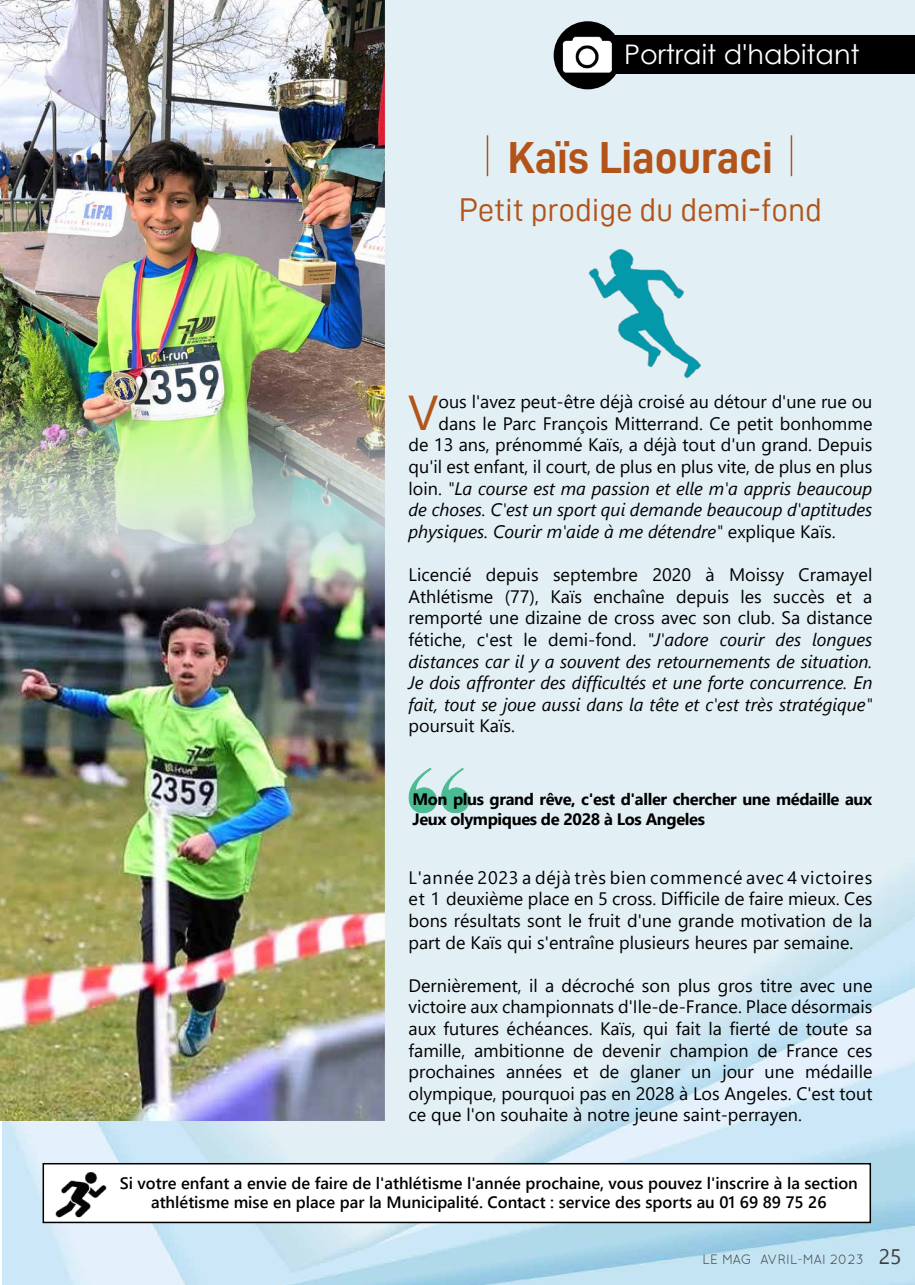
<style>
.page{position:relative;width:915px;height:1285px;background:#fff}
.page>*{position:absolute;margin:0;border:0;box-sizing:border-box;transform-origin:0 0}
.t1{font:48.9px "Segoe UI";color:#b25419}
.t2{font:45px "D DIN Bold";color:#b25419}
.t3{font:33px "D DIN";letter-spacing:-.005em;color:#b25419}
.t4{font:27px "Century Gothic";color:#fff}
.t5{font:18px/21.6px "Segoe UI";color:#000;text-align:justify}
.t6{font:italic 18px/21.6px "Segoe UI";color:#000;text-align:justify}
.t7{font:600 16.5px/19.8px "Segoe UI";color:#000;text-align:center}
.t8{font:700 16.5px/19.8px "Segoe UI";letter-spacing:-.025em;color:#000}
.t9{font:13.5px "Quicksand";color:#3d3d3f}
.s1{font-style:normal}
.s2{font-family:"Gadugi";font-size:21px}
</style>
<div class="page">
<img style="left:3px;top:0;width:911px;height:1284px">
<div style="left:43px;top:1163px;width:827px;height:59px;background:#fff"></div>
<div style="left:43px;top:1162px;width:827px;height:60px;border:2px solid #000"></div>
<img style="left:50px;top:1172px;width:58px;height:48px">
<div style="left:610px;top:35px;width:304px;height:39px;background:#000"></div>
<div style="left:553px;top:21px;width:68px;height:68px;background:#000;border-radius:50%"></div>
<img style="left:562px;top:36px;width:50px;height:37px">
<img style="left:407px;top:765px;width:63px;height:48px">
<hr style="left:486px;top:135px;width:2px;height:41px;background:#b25419">
<hr style="left:790px;top:135px;width:2px;height:41px;background:#b25419">
<img style="left:0;top:0;width:384px;height:484px">
<img style="left:0;top:484px;width:384px;height:636px">
<img style="left:582px;top:244px;width:126px;height:139px">
<h3 class="t4" style="left:624px;top:36px;width:237px">Portrait d'habitant</h3>
<h2 class="t2" style="left:507px;top:132px;width:267px">Kaïs Liaouraci</h2>
<h3 class="t3" style="left:459px;top:191px;width:364px">Petit prodige du demi-fond</h3>
<h1 class="t1" style="left:408px;top:366px;width:32px">V</h1>
<p class="t5" style="left:438px;top:389px;width:435px">ous l'avez peut-être déjà croisé au détour d'une rue ou</p>
<p class="t5" style="left:438px;top:411px;width:435px">dans le Parc François Mitterrand. Ce petit bonhomme</p>
<p class="t5" style="left:408px;top:432px;width:465px">de 13 ans, prénommé Kaïs, a déjà tout d'un grand. Depuis</p>
<p class="t5" style="left:408px;top:454px;width:465px">qu'il est enfant, il court, de plus en plus vite, de plus en plus</p>
<p class="t6" style="left:408px;top:474px;width:465px"><span class="s1">loin.</span> "La course est ma passion et elle m'a appris beaucoup</p>
<p class="t6" style="left:408px;top:496px;width:465px">de choses. C'est un sport qui demande beaucoup d'aptitudes</p>
<p class="t6" style="left:408px;top:517px;width:428px">physiques. Courir m'aide à me détendre" <span class="s1">explique Kaïs.</span></p>
<p class="t6" style="left:408px;top:561px;width:465px"><span class="s1">Licencié depuis septembre 2020 à Moissy Cramayel Athlétisme (77), Kaïs enchaîne depuis les succès et a remporté une dizaine de cross avec son club. Sa distance fétiche, c'est le demi-fond.</span> "J'adore courir des longues distances car il y a souvent des retournements de situation.<br>Je dois affronter des difficultés et une forte concurrence. En fait, tout se joue aussi dans la tête et c'est très stratégique"</p>
<p class="t5" style="left:408px;top:713px;width:108px">poursuit Kaïs.</p>
<p class="t8" style="left:412px;top:788px;width:461px">Mon plus grand rêve, c'est d'aller chercher une médaille aux<br>Jeux olympiques de 2028 à Los Angeles</p>
<p class="t5" style="left:408px;top:864px;width:465px">L'année 2023 a déjà très bien commencé avec 4 victoires et 1 deuxième place en 5 cross. Difficile de faire mieux. Ces bons résultats sont le fruit d'une grande motivation de la part de Kaïs qui s'entraîne plusieurs heures par semaine.</p>
<p class="t5" style="left:408px;top:972px;width:465px">Dernièrement, il a décroché son plus gros titre avec une victoire aux championnats d'Ile-de-France. Place désormais aux futures échéances. Kaïs, qui fait la fierté de toute sa famille, ambitionne de devenir champion de France ces prochaines années et de glaner un jour une médaille olympique, pourquoi pas en 2028 à Los Angeles. C'est tout ce que l'on souhaite à notre jeune saint-perrayen.</p>
<p class="t7" style="left:120px;top:1171px;width:739px">Si votre enfant a envie de faire de l'athlétisme l'année prochaine, vous pouvez l'inscrire à la section athlétisme mise en place par la Municipalité. Contact : service des sports au 01 69 89 75 26</p>
<p class="t9" style="left:702px;top:1250px;width:200px">LE MAG AVRIL-MAI 2023 <span class="s2">25</span></p>
</div>
